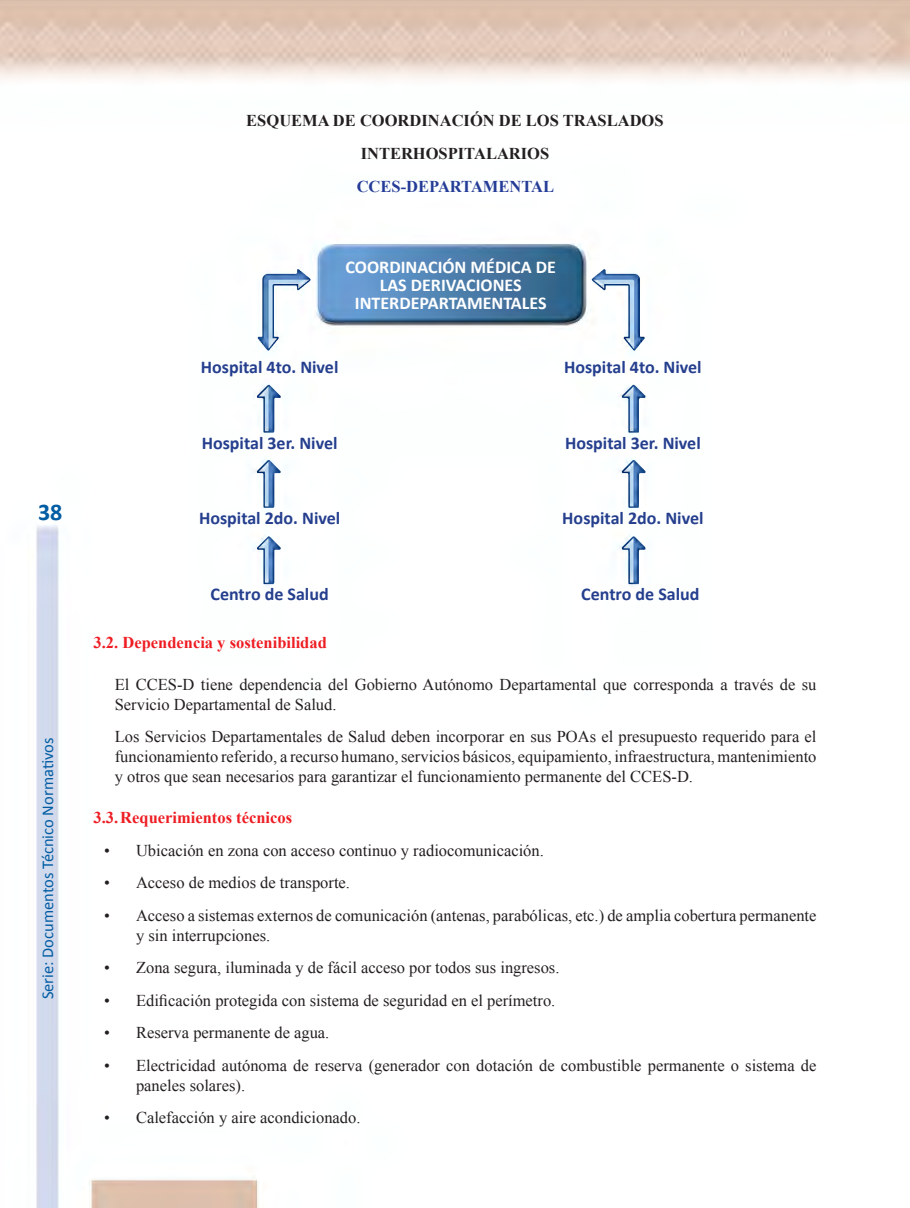
<style>
.page{position:relative;width:910px;height:1208px;background:#fff}
.page>*{position:absolute;margin:0;border:0;box-sizing:border-box;transform-origin:0 0}
.t1{font:700 24px "Calibri";color:#015ca3}
.t2{font:700 18px "Calibri";color:#253f8e}
.t3{font:700 18px/18px "Calibri";color:#fff;text-align:center}
.t4{font:16.5px/19.8px "Times New Roman";color:#231f20}
.t5{font:700 16.5px "Times New Roman";color:#ee1d23}
.t6{font:700 16.5px/32.5px "Times New Roman";color:#231f20;text-align:center}
.t7{font:16.5px "Calibri";color:#015ca3}
.t8{font:700 16.5px "Times New Roman";color:#243c97}
</style>
<div class="page">
<img style="left:0;top:0;width:910px;height:1208px">
<svg style="left:42px;top:761px;width:11px;height:8px"></svg>
<h1 class="t1" style="left:38px;top:497px;width:26px">38</h1>
<p class="t7" style="left:37px;top:999px;width:263px;rotate:-90deg">Serie: Documentos Técnico Norma vos</p>
<p class="t6" style="left:246px;top:104px;width:419px">ESQUEMA DE COORDINACIÓN DE LOS TRASLADOS<br>INTERHOSPITALARIOS</p>
<p class="t8" style="left:357px;top:177px;width:199px">CCES-DEPARTAMENTAL</p>
<p class="t3" style="left:346px;top:258px;width:212px">COORDINACIÓN MÉDICA DE<br>LAS DERIVACIONES<br>INTERDEPARTAMENTALES</p>
<p class="t2" style="left:201px;top:356px;width:139px">Hospital 4to. Nivel</p>
<p class="t2" style="left:564px;top:356px;width:139px">Hospital 4to. Nivel</p>
<p class="t2" style="left:202px;top:432px;width:137px">Hospital 3er. Nivel</p>
<p class="t2" style="left:565px;top:432px;width:137px">Hospital 3er. Nivel</p>
<p class="t2" style="left:199px;top:507px;width:143px">Hospital 2do. Nivel</p>
<p class="t2" style="left:562px;top:507px;width:143px">Hospital 2do. Nivel</p>
<p class="t2" style="left:211px;top:583px;width:120px">Centro de Salud</p>
<p class="t2" style="left:581px;top:583px;width:120px">Centro de Salud</p>
<p class="t5" style="left:94px;top:633px;width:235px">3.2. Dependencia y sostenibilidad</p>
<p class="t4" style="left:115px;top:674px;width:703px">El CCES-D tiene dependencia del Gobierno Autónomo Departamental que corresponda a través de su<br>Servicio Departamental de Salud.</p>
<p class="t4" style="left:115px;top:726px;width:703px;text-align:justify">Los Servicios Departamentales de Salud deben incorporar en sus POAs el presupuesto requerido para el funcionamiento referido, a recurso humano, servicios básicos, equipamiento, infraestructura, mantenimiento y otros que sean necesarios para garantizar el funcionamiento permanente del CCES-D.</p>
<p class="t5" style="left:94px;top:808px;width:200px">3.3. Requerimientos técnicos</p>
<p class="t4" style="left:104px;top:840px;width:441px">• Ubicación en zona con acceso continuo y radiocomunicación.</p>
<p class="t4" style="left:104px;top:873px;width:247px">• Acceso de medios de transporte.</p>
<p class="t4" style="left:136px;top:905px;width:682px;text-indent:-32px">• Acceso a sistemas externos de comunicación (antenas, parabólicas, etc.) de amplia cobertura permanente y sin interrupciones.</p>
<p class="t4" style="left:104px;top:958px;width:457px">• Zona segura, iluminada y de fácil acceso por todos sus ingresos.</p>
<p class="t4" style="left:104px;top:990px;width:453px">• Edificación protegida con sistema de seguridad en el perímetro.</p>
<p class="t4" style="left:104px;top:1023px;width:227px">• Reserva permanente de agua.</p>
<p class="t4" style="left:136px;top:1055px;width:682px;text-indent:-32px">• Electricidad autónoma de reserva (generador con dotación de combustible permanente o sistema de paneles solares).</p>
<p class="t4" style="left:104px;top:1108px;width:258px">• Calefacción y aire acondicionado.</p>
</div>
